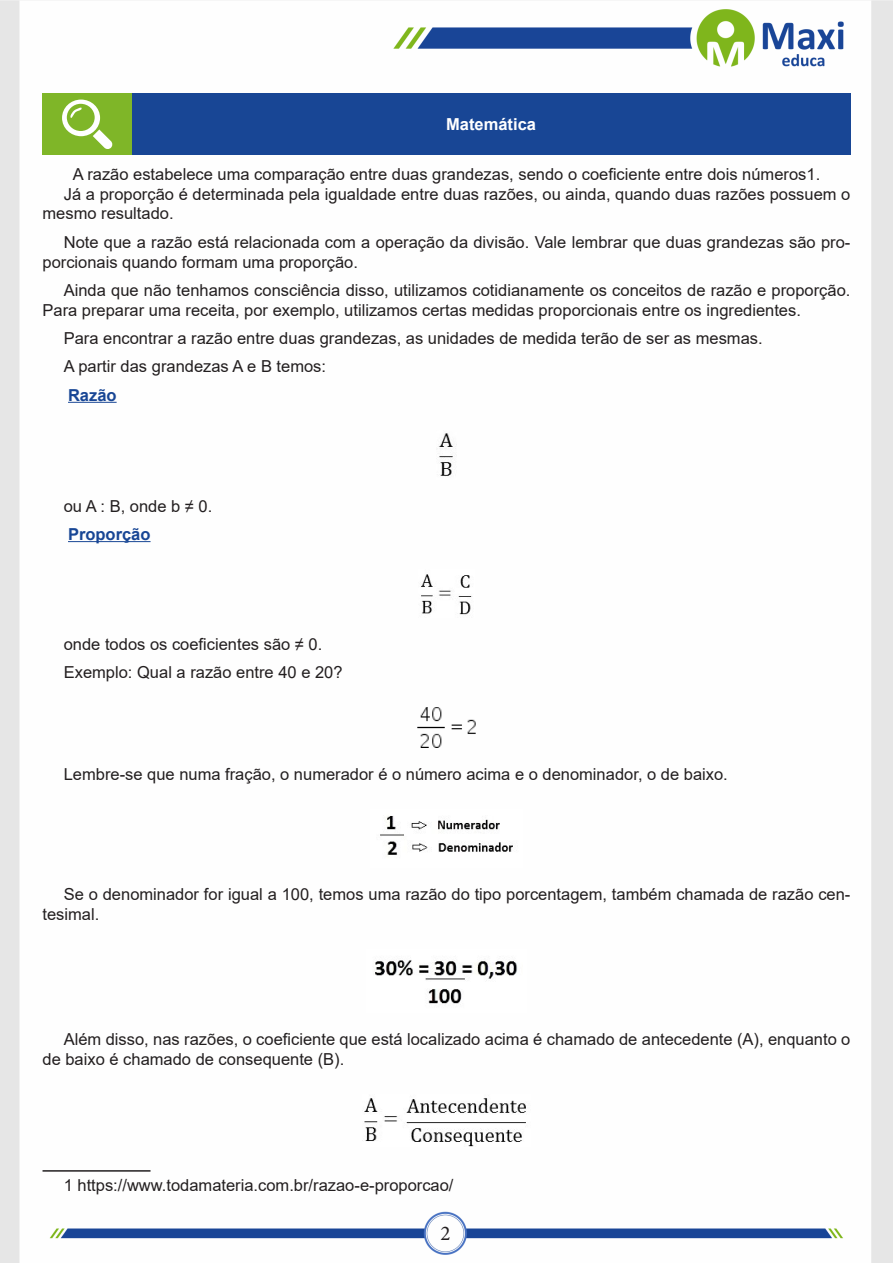
<style>
.page{position:relative;width:893px;height:1263px;background:#fff}
.page>*{position:absolute;margin:0;border:0;box-sizing:border-box;transform-origin:0 0}
.t1{font:21px "Minion Pro";color:#231f20}
.Texto{font:16.5px/19.8px "Arial";color:#231f20}
.Centralizar{font:16.5px "Arial";color:#231f20}
.TEXTO_BASE{font:700 16.5px "Arial";color:#184695}
.Titulo_de_Caixa{font:700 16.5px "Arial";color:#fff}
</style>
<div class="page">
<img style="left:0;top:0;width:893px;height:1263px">
<hr style="left:68px;top:402px;width:49px;height:1px;background:#184695">
<hr style="left:68px;top:541px;width:83px;height:1px;background:#184695">
<div style="left:43px;top:94px;width:89px;height:61px;background:#7fb628"></div>
<div style="left:132px;top:94px;width:718px;height:61px;background:#184695"></div>
<svg style="left:62px;top:100px;width:51px;height:49px"></svg>
<img style="left:437px;top:430px;width:19px;height:49px">
<img style="left:418px;top:569px;width:57px;height:48px">
<img style="left:416px;top:708px;width:61px;height:39px">
<img style="left:370px;top:809px;width:153px;height:59px">
<img style="left:367px;top:949px;width:159px;height:64px">
<img style="left:363px;top:1094px;width:167px;height:52px">
<hr style="left:43px;top:1170px;width:108px;height:2px;background:#231f20">
<p class="Titulo_de_Caixa" style="left:446px;top:113px;width:91px">Matemática</p>
<p class="Centralizar" style="left:73px;top:163px;width:749px">A razão estabelece uma comparação entre duas grandezas, sendo o coeficiente entre dois números1.</p>
<p class="Texto" style="left:43px;top:184px;width:809px;text-indent:21px">Já a proporção é determinada pela igualdade entre duas razões, ou ainda, quando duas razões possuem o mesmo resultado.</p>
<p class="Texto" style="left:43px;top:232px;width:809px;text-indent:21px">Note que a razão está relacionada com a operação da divisão. Vale lembrar que duas grandezas são pro&shy;porcionais quando formam uma proporção.</p>
<p class="Texto" style="left:43px;top:280px;width:809px;text-indent:21px">Ainda que não tenhamos consciência disso, utilizamos cotidianamente os conceitos de razão e proporção.<br>Para preparar uma receita, por exemplo, utilizamos certas medidas proporcionais entre os ingredientes.</p>
<p class="Texto" style="left:64px;top:328px;width:700px">Para encontrar a razão entre duas grandezas, as unidades de medida terão de ser as mesmas.</p>
<p class="Texto" style="left:64px;top:356px;width:264px">A partir das grandezas A e B temos:</p>
<p class="TEXTO_BASE" style="left:68px;top:383px;width:50px">Razão</p>
<p class="Texto" style="left:64px;top:496px;width:150px">ou A : B, onde b ≠ 0.</p>
<p class="TEXTO_BASE" style="left:68px;top:522px;width:84px">Proporção</p>
<p class="Texto" style="left:64px;top:634px;width:260px">onde todos os coeficientes são ≠ 0.</p>
<p class="Texto" style="left:64px;top:662px;width:280px">Exemplo: Qual a razão entre 40 e 20?</p>
<p class="Texto" style="left:64px;top:764px;width:666px">Lembre-se que numa fração, o numerador é o número acima e o denominador, o de baixo.</p>
<p class="Texto" style="left:43px;top:884px;width:809px;text-indent:21px">Se o denominador for igual a 100, temos uma razão do tipo porcentagem, também chamada de razão cen&shy;tesimal.</p>
<p class="Texto" style="left:43px;top:1029px;width:809px;text-indent:21px">Além disso, nas razões, o coeficiente que está localizado acima é chamado de antecedente (A), enquanto o de baixo é chamado de consequente (B).</p>
<p class="Texto" style="left:64px;top:1175px;width:391px">1 https://www.todamateria.com.br/razao-e-proporcao/</p>
<p class="t1" style="left:440px;top:1219px;width:12px">2</p>
</div>
